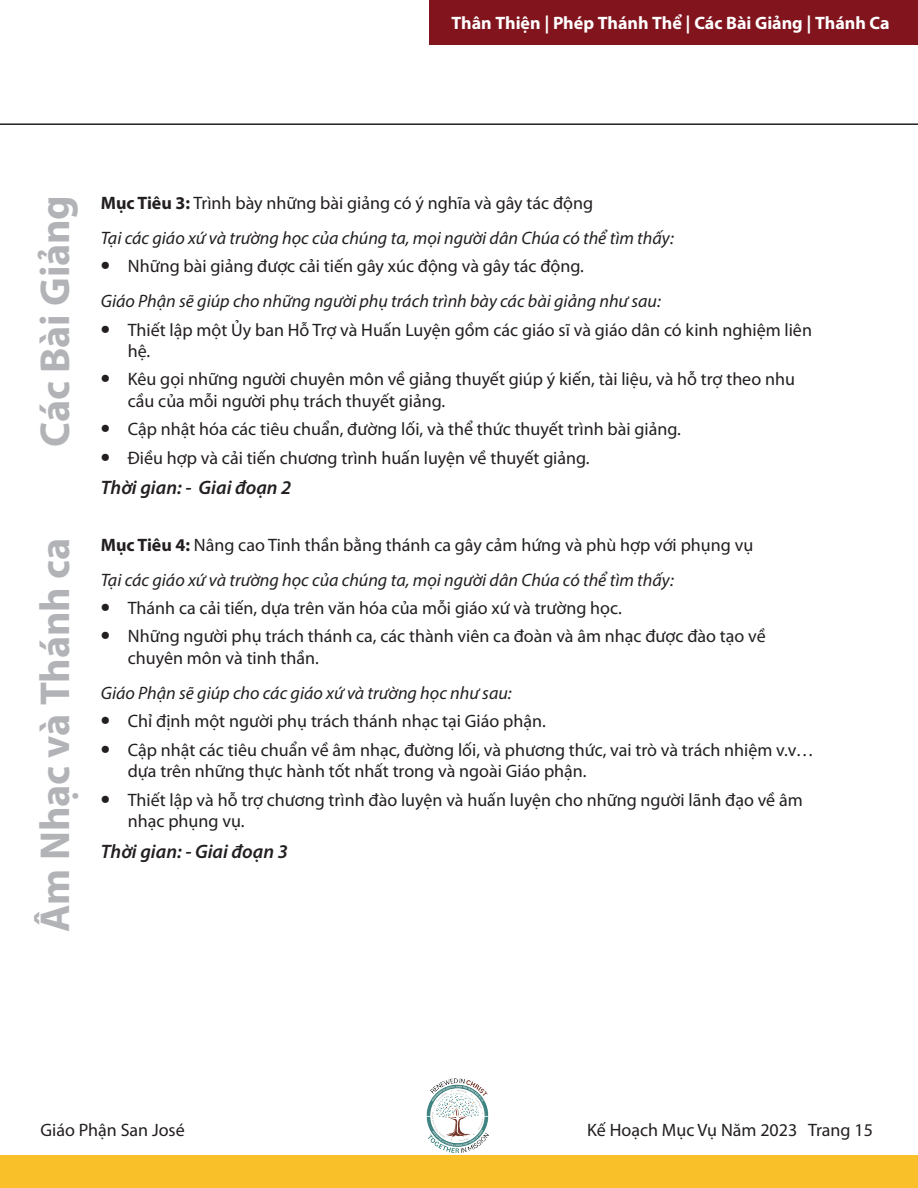
<style>
.page{position:relative;width:918px;height:1188px;background:#fff}
.page>*{position:absolute;margin:0;border:0;box-sizing:border-box;transform-origin:0 0}
.t1{font:700 42px "Myriad Pro";letter-spacing:-.005em;color:#b2b3b7}
.t2{font:italic 600 19.5px "Myriad Pro";color:#231f20}
.t3{font:18px/21.6px "Myriad Pro";color:#231f20}
.t4{font:italic 18px/35.1px "Myriad Pro";color:#231f20}
.t5{font:700 18px "Myriad Pro";color:#fff}
.s1{font-weight:700;font-style:normal}
.s2{font-style:normal}
.s3{font-weight:900;font-style:normal;font-size:25.5px}
.s4{font-weight:900;font-size:25.5px}
</style>
<div class="page">
<div style="left:0;top:1156px;width:918px;height:32px;background:#f9c02a"></div>
<img style="left:426px;top:1078px;width:63px;height:75px">
<hr style="left:0;top:123px;width:918px;height:2px;background:#231f20">
<div style="left:430px;top:0;width:488px;height:44px;background:#81141d"></div>
<p class="t5" style="left:452px;top:11px;width:440px">Thân Thiện | Phép Thánh Thể | Các Bài Giảng | Thánh Ca</p>
<h1 class="t1" style="left:28px;top:447px;width:253px;rotate:-90deg">Các Bài Giảng</h1>
<h1 class="t1" style="left:28px;top:932px;width:395px;rotate:-90deg">Âm Nhạc và Thánh ca</h1>
<p class="t4" style="left:101px;top:185px;width:575px"><span class="s1">Mục Tiêu 3:</span> <span class="s2">Trình bày những bài giảng có ý nghĩa và gây tác động<br></span>Tại các giáo xứ và trường học của chúng ta, mọi người dân Chúa có thể tìm thấy:</p>
<p class="t4" style="left:101px;top:248px;width:562px"><span class="s3">•</span> <span class="s2">Những bài giảng được cải tiến gây xúc động và gây tác động.<br></span>Giáo Phận sẽ giúp cho những người phụ trách trình bày các bài giảng như sau:</p>
<p class="t3" style="left:128px;top:318px;width:686px;text-indent:-27px"><span class="s4">•</span> Thiết lập một Ủy ban Hỗ Trợ và Huấn Luyện gồm các giáo sĩ và giáo dân có kinh nghiệm liên hệ.</p>
<p class="t3" style="left:128px;top:368px;width:669px;text-indent:-27px"><span class="s4">•</span> Kêu gọi những người chuyên môn về giảng thuyết giúp ý kiến, tài liệu, và hỗ trợ theo nhu cầu của mỗi người phụ trách thuyết giảng.</p>
<p class="t3" style="left:101px;top:418px;width:582px"><span class="s4">•</span> Cập nhật hóa các tiêu chuẩn, đường lối, và thể thức thuyết trình bài giảng.</p>
<p class="t3" style="left:101px;top:447px;width:490px"><span class="s4">•</span> Điều hợp và cải tiến chương trình huấn luyện về thuyết giảng.</p>
<p class="t2" style="left:101px;top:475px;width:192px">Thời gian: - Giai đoạn 2</p>
<p class="t4" style="left:101px;top:527px;width:654px"><span class="s1">Mục Tiêu 4:</span> <span class="s2">Nâng cao Tinh thần bằng thánh ca gây cảm hứng và phù hợp với phụng vụ<br></span>Tại các giáo xứ và trường học của chúng ta, mọi người dân Chúa có thể tìm thấy:</p>
<p class="t3" style="left:101px;top:597px;width:522px"><span class="s4">•</span> Thánh ca cải tiến, dựa trên văn hóa của mỗi giáo xứ và trường học.</p>
<p class="t3" style="left:128px;top:625px;width:639px;text-indent:-27px"><span class="s4">•</span> Những người phụ trách thánh ca, các thành viên ca đoàn và âm nhạc được đào tạo về chuyên môn và tinh thần.</p>
<p class="t4" style="left:101px;top:675px;width:412px">Giáo Phận sẽ giúp cho các giáo xứ và trường học như sau:</p>
<p class="t3" style="left:101px;top:710px;width:446px"><span class="s4">•</span> Chỉ định một người phụ trách thánh nhạc tại Giáo phận.</p>
<p class="t3" style="left:128px;top:739px;width:688px;text-indent:-27px"><span class="s4">•</span> Cập nhật các tiêu chuẩn về âm nhạc, đường lối, và phương thức, vai trò và trách nhiệm v.v… dựa trên những thực hành tốt nhất trong và ngoài Giáo phận.</p>
<p class="t3" style="left:128px;top:789px;width:676px;text-indent:-27px"><span class="s4">•</span> Thiết lập và hỗ trợ chương trình đào luyện và huấn luyện cho những người lãnh đạo về âm nhạc phụng vụ.</p>
<p class="t2" style="left:101px;top:839px;width:188px">Thời gian: - Giai đoạn 3</p>
<p class="t3" style="left:40px;top:1118px;width:146px">Giáo Phận San José</p>
<p class="t3" style="left:587px;top:1118px;width:287px">Kế Hoạch Mục Vụ Năm 2023 Trang 15</p>
</div>
